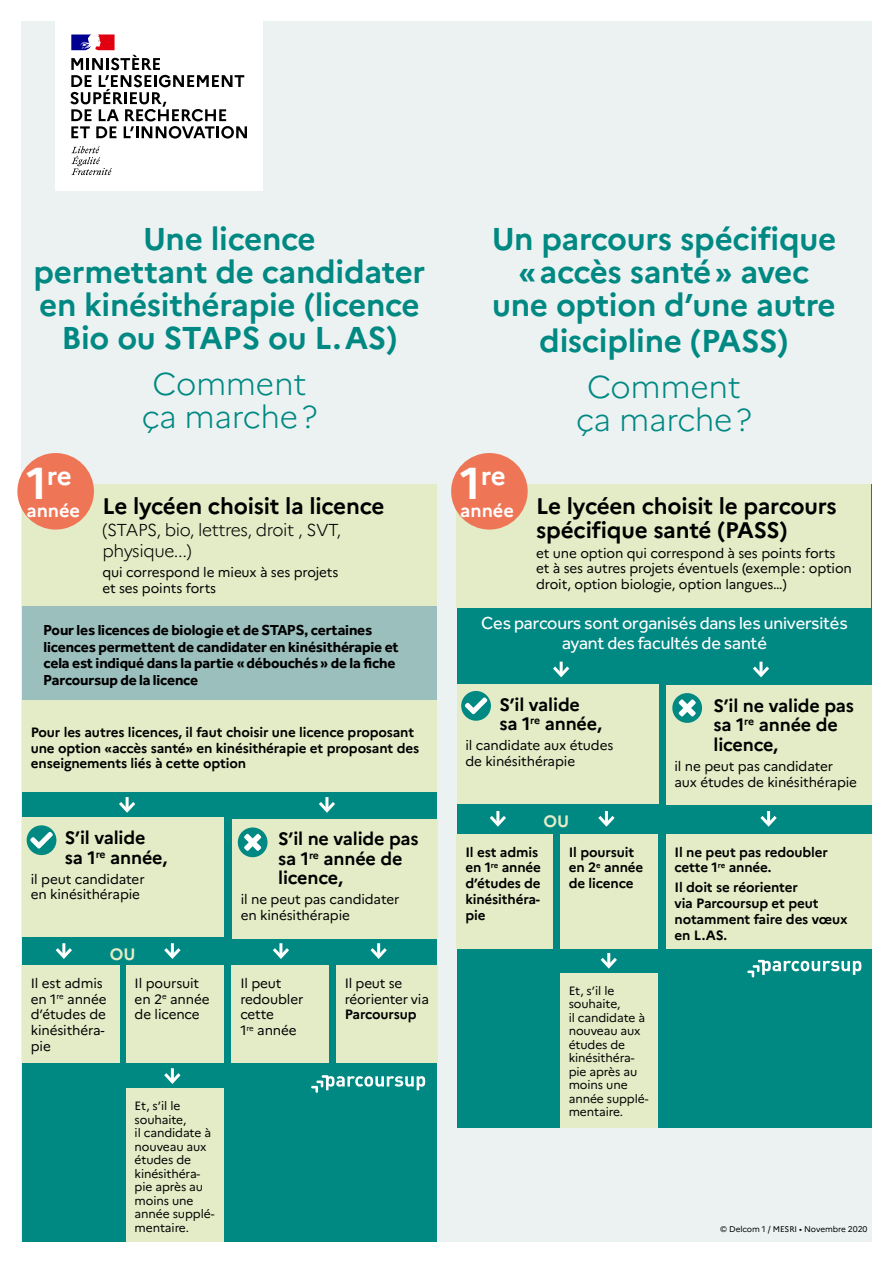
<style>
.page{position:relative;width:893px;height:1263px;background:#fff}
.page>*{position:absolute;margin:0;border:0;box-sizing:border-box;transform-origin:0 0}
.t1{font:700 31.5px/33px "Marianne";letter-spacing:-.01em;color:#008882;text-align:center}
.t2{font:300 31.5px/33px "Marianne";letter-spacing:-.01em;color:#008882;text-align:center}
.t3{font:700 25.95px "Marianne";color:#fff}
.t4{font:700 22.5px/24px "Marianne";letter-spacing:-.01em;color:#000}
.t5{font:700 18.15px "Marianne";color:#fff}
.t6{font:700 18px/19.5px "Marianne";letter-spacing:-.01em;color:#000}
.t7{font:18px/19.5px "Effra";letter-spacing:-.01em;color:#fff;text-align:center}
.t8{font:300 17.25px/21px "Marianne";letter-spacing:-.025em;color:#000}
.t9{font:700 16.5px "Marianne";color:#e3ecc6}
.t10{font:700 15px/16.5px "Effra";letter-spacing:-.01em;color:#000}
.t11{font:13.5px/15.8px "Marianne";letter-spacing:-.01em;color:#000}
.t12{font:700 13.5px/15.8px "Marianne";letter-spacing:-.01em;color:#000}
.t13{font:12px/13.5px "Marianne";letter-spacing:-.01em;color:#000}
.t14{font:8.25px "Marianne";letter-spacing:-.01em;color:#000}
.s1{font-size:44.55px}
</style>
<div class="page">
<div style="left:21px;top:21px;width:851px;height:1221px;background:#ecf2f2"></div>
<div style="left:22px;top:536px;width:415px;height:706px;background:#008882"></div>
<div style="left:457px;top:484px;width:414px;height:644px;background:#008882"></div>
<div style="left:22px;top:484px;width:415px;height:123px;background:#e3ecc6"></div>
<div style="left:457px;top:484px;width:414px;height:123px;background:#e3ecc6"></div>
<div style="left:22px;top:965px;width:97px;height:98px;background:#e3ecc6"></div>
<div style="left:457px;top:834px;width:96px;height:115px;background:#e3ecc6"></div>
<div style="left:126px;top:965px;width:97px;height:98px;background:#e3ecc6"></div>
<div style="left:126px;top:1089px;width:97px;height:153px;background:#e3ecc6"></div>
<div style="left:560px;top:973px;width:97px;height:155px;background:#e3ecc6"></div>
<div style="left:560px;top:834px;width:97px;height:115px;background:#e3ecc6"></div>
<div style="left:232px;top:965px;width:97px;height:98px;background:#e3ecc6"></div>
<div style="left:666px;top:834px;width:205px;height:115px;background:#e3ecc6"></div>
<div style="left:336px;top:965px;width:101px;height:98px;background:#e3ecc6"></div>
<div style="left:22px;top:818px;width:202px;height:119px;background:#e3ecc6"></div>
<div style="left:457px;top:684px;width:201px;height:119px;background:#e3ecc6"></div>
<div style="left:232px;top:819px;width:205px;height:119px;background:#e3ecc6"></div>
<div style="left:666px;top:686px;width:205px;height:119px;background:#e3ecc6"></div>
<div style="left:22px;top:699px;width:415px;height:93px;background:#e3ecc6"></div>
<div style="left:22px;top:606px;width:415px;height:94px;background:#9bbfbd"></div>
<svg style="left:119px;top:797px;width:17px;height:16px"></svg>
<svg style="left:553px;top:662px;width:17px;height:16px"></svg>
<svg style="left:319px;top:797px;width:16px;height:16px"></svg>
<svg style="left:753px;top:662px;width:17px;height:16px"></svg>
<hr style="left:62px;top:943px;width:3px;height:14px;background:#fff">
<svg style="left:55px;top:945px;width:17px;height:14px"></svg>
<svg style="left:489px;top:811px;width:17px;height:16px"></svg>
<hr style="left:171px;top:943px;width:3px;height:14px;background:#fff">
<svg style="left:164px;top:945px;width:17px;height:14px"></svg>
<hr style="left:171px;top:1068px;width:3px;height:14px;background:#fff">
<svg style="left:164px;top:1070px;width:17px;height:14px"></svg>
<svg style="left:598px;top:811px;width:17px;height:16px"></svg>
<svg style="left:600px;top:953px;width:17px;height:16px"></svg>
<hr style="left:279px;top:943px;width:3px;height:14px;background:#fff">
<svg style="left:272px;top:945px;width:17px;height:14px"></svg>
<hr style="left:377px;top:943px;width:3px;height:14px;background:#fff">
<svg style="left:370px;top:945px;width:17px;height:14px"></svg>
<svg style="left:760px;top:811px;width:17px;height:16px"></svg>
<svg style="left:311px;top:1075px;width:114px;height:18px"></svg>
<svg style="left:747px;top:960px;width:114px;height:17px"></svg>
<div style="left:56px;top:19px;width:207px;height:172px;background:#fff"></div>
<svg style="left:71px;top:146px;width:41px;height:29px"></svg>
<svg style="left:70px;top:34px;width:177px;height:105px"></svg>
<div style="left:17px;top:453px;width:77px;height:77px;background:#ee7656;border-radius:50%"></div>
<div style="left:451px;top:453px;width:77px;height:77px;background:#ee7656;border-radius:50%"></div>
<div style="left:27px;top:825px;width:29px;height:30px;background:#008882;border-radius:50%"></div>
<svg style="left:30px;top:832px;width:23px;height:16px"></svg>
<svg style="left:237px;top:827px;width:31px;height:31px"></svg>
<div style="left:461px;top:691px;width:30px;height:30px;background:#008882;border-radius:50%"></div>
<svg style="left:465px;top:697px;width:22px;height:17px"></svg>
<svg style="left:672px;top:693px;width:30px;height:30px"></svg>
<h1 class="t1" style="left:33px;top:222px;width:393px">Une licence<br>permettant de candidater en kinésithérapie (licence<br>Bio ou STAPS ou L.AS)</h1>
<h1 class="t2" style="left:142px;top:367px;width:177px">Comment ça marche?</h1>
<h2 class="t3" style="left:26px;top:459px;width:47px"><span class="s1">1</span>re</h2>
<h3 class="t5" style="left:26px;top:499px;width:55px">année</h3>
<h3 class="t4" style="left:102px;top:493px;width:283px">Le lycéen choisit la licence</h3>
<p class="t8" style="left:102px;top:519px;width:240px">(STAPS, bio, lettres, droit , SVT, physique...)</p>
<p class="t11" style="left:102px;top:564px;width:237px">qui correspond le mieux à ses projets et ses points forts</p>
<p class="t10" style="left:44px;top:622px;width:357px">Pour les licences de biologie et de STAPS, certaines licences permettent de candidater en kinésithérapie et cela est indiqué dans la partie «débouchés» de la fiche Parcoursup de la licence</p>
<p class="t12" style="left:31px;top:724px;width:390px">Pour les autres licences, il faut choisir une licence proposant une option «accès santé» en kinésithérapie et proposant des enseignements liés à cette option</p>
<h3 class="t6" style="left:65px;top:828px;width:104px">S’il valide sa 1<sup>re</sup> année,</h3>
<p class="t11" style="left:31px;top:871px;width:115px">il peut candidater en kinésithérapie</p>
<p class="t9" style="left:110px;top:944px;width:27px">OU</p>
<p class="t11" style="left:31px;top:975px;width:77px">Il est admis en 1<sup>re</sup> année d’études de kinésithéra&shy;pie</p>
<p class="t11" style="left:135px;top:975px;width:76px">Il poursuit en 2<sup>e</sup> année de licence</p>
<p class="t13" style="left:135px;top:1099px;width:81px">Et, s’il le souhaite,<br>il candidate à nouveau aux études de kinésithéra&shy;pie après au moins une année supplé&shy;mentaire.</p>
<h3 class="t6" style="left:278px;top:829px;width:142px">S’il ne valide pas sa 1<sup>re</sup> année de licence,</h3>
<p class="t11" style="left:241px;top:891px;width:160px">il ne peut pas candidater en kinésithérapie</p>
<p class="t11" style="left:240px;top:975px;width:65px">Il peut redoubler cette<br>1<sup>re</sup> année</p>
<p class="t11" style="left:345px;top:975px;width:86px">Il peut se réorienter via</p>
<p class="t12" style="left:345px;top:1007px;width:73px">Parcoursup</p>
<h1 class="t1" style="left:492px;top:222px;width:346px">Un parcours spécifique «accès santé» avec une option d’une autre</h1>
<h1 class="t1" style="left:539px;top:325px;width:251px">discipline (PASS)</h1>
<h1 class="t2" style="left:576px;top:370px;width:177px">Comment ça marche?</h1>
<h2 class="t3" style="left:460px;top:459px;width:47px"><span class="s1">1</span>re</h2>
<h3 class="t5" style="left:460px;top:499px;width:55px">année</h3>
<h3 class="t4" style="left:536px;top:493px;width:302px">Le lycéen choisit le parcours spécifique santé (PASS)</h3>
<p class="t11" style="left:536px;top:545px;width:317px">et une option qui correspond à ses points forts et à ses autres projets éventuels (exemple: option droit, option biologie, option langues…)</p>
<h3 class="t7" style="left:481px;top:613px;width:368px">Ces parcours sont organisés dans les universités ayant des facultés de santé</h3>
<h3 class="t6" style="left:499px;top:694px;width:104px">S’il valide sa 1<sup>re</sup> année,</h3>
<p class="t11" style="left:465px;top:737px;width:149px">il candidate aux études de kinésithérapie</p>
<p class="t9" style="left:544px;top:811px;width:27px">OU</p>
<p class="t12" style="left:465px;top:844px;width:77px">Il est admis en 1<sup>re</sup> année d’études de kinésithéra&shy;pie</p>
<p class="t12" style="left:569px;top:844px;width:76px">Il poursuit en 2<sup>e</sup> année de licence</p>
<p class="t13" style="left:569px;top:983px;width:81px">Et, s’il le souhaite,<br>il candidate à nouveau aux études de kinésithéra&shy;pie après au moins une année supplé&shy;mentaire.</p>
<h3 class="t6" style="left:713px;top:696px;width:142px">S’il ne valide pas sa 1<sup>re</sup> année de licence,</h3>
<p class="t11" style="left:674px;top:758px;width:184px">il ne peut pas candidater aux études de kinésithérapie</p>
<p class="t12" style="left:674px;top:844px;width:155px">Il ne peut pas redoubler cette 1<sup>re</sup> année.</p>
<p class="t12" style="left:674px;top:880px;width:175px">Il doit se réorienter<br>via Parcoursup et peut notamment faire des vœux en L.AS.</p>
<p class="t14" style="left:720px;top:1224px;width:149px">© Delcom 1 / MESRI • Novembre 2020</p>
</div>
